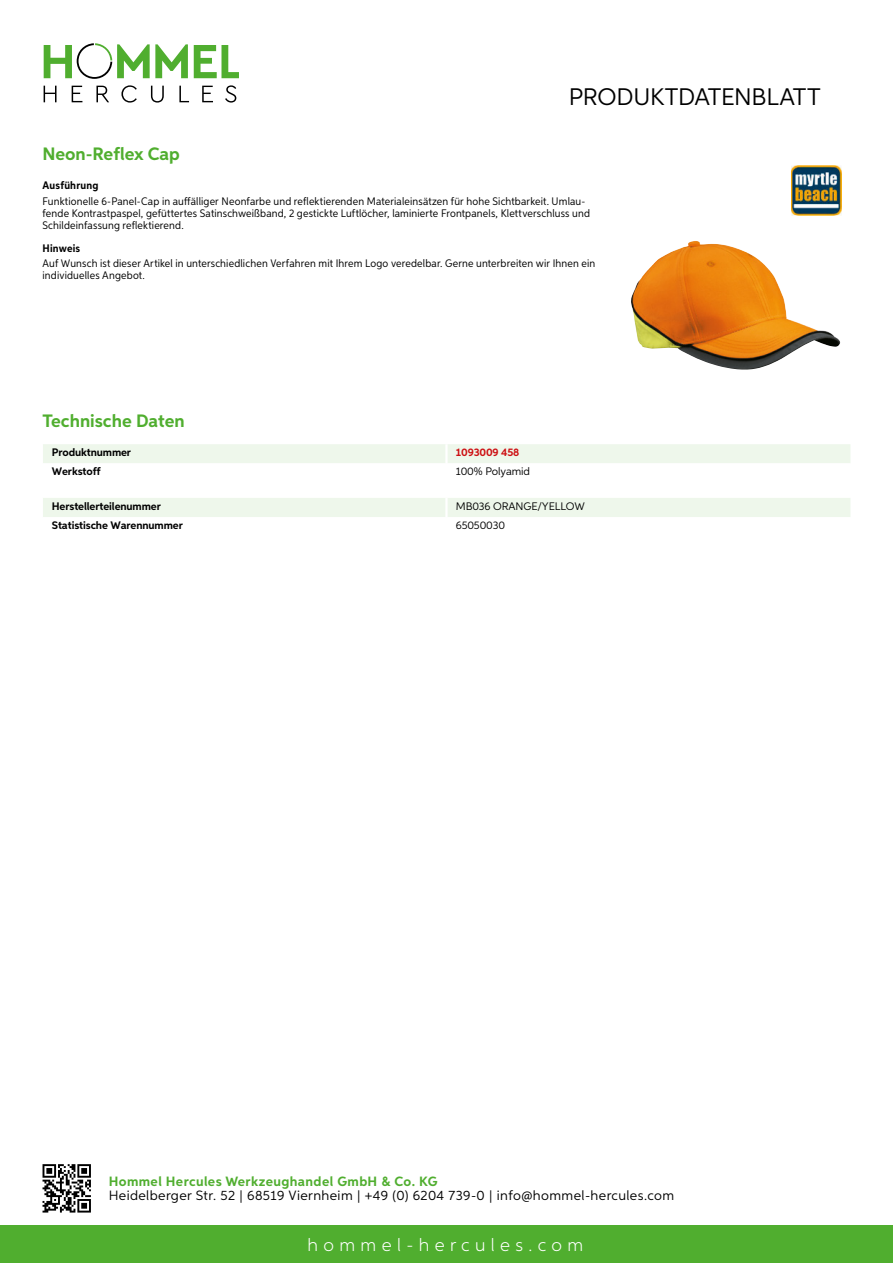
<style>
.page{position:relative;width:893px;height:1263px;background:#fff}
.page>*{position:absolute;margin:0;border:0;box-sizing:border-box;transform-origin:0 0}
.t1{font:24px "Aspira";letter-spacing:-.01em;color:#000}
.t2{font:700 18px "Aspira";color:#50ae2f}
.t3{font:300 18px "Aspira";letter-spacing:.3em;color:#fff}
.t4{font:13.5px "Aspira";letter-spacing:.03em;color:#000}
.t5{font:700 13.5px "Aspira";letter-spacing:.03em;color:#50ae2f}
.t6{font:10.95px/12px "Aspira Nar";letter-spacing:.015em;color:#000}
.t7{font:700 10.95px "Aspira";letter-spacing:-.01em;color:#000}
.t8{font:10.95px "Aspira";letter-spacing:-.01em;color:#000}
.t9{font:700 10.95px "Aspira Nar";letter-spacing:.02em;color:#000}
.t10{font:700 10.95px "Aspira";letter-spacing:-.01em;color:#cd1013}
</style>
<div class="page">
<div style="left:0;top:1226px;width:893px;height:37px;background:#50ae2f"></div>
<svg style="left:43px;top:1164px;width:48px;height:48px"></svg>
<svg style="left:194px;top:45px;width:45px;height:33px"></svg>
<svg style="left:44px;top:43px;width:144px;height:36px"></svg>
<svg style="left:44px;top:86px;width:13px;height:16px"></svg>
<svg style="left:72px;top:86px;width:10px;height:16px"></svg>
<svg style="left:96px;top:86px;width:13px;height:16px"></svg>
<svg style="left:121px;top:85px;width:16px;height:18px"></svg>
<svg style="left:151px;top:86px;width:13px;height:17px"></svg>
<svg style="left:179px;top:86px;width:10px;height:16px"></svg>
<svg style="left:202px;top:86px;width:11px;height:16px"></svg>
<svg style="left:225px;top:85px;width:11px;height:18px"></svg>
<div style="left:43px;top:444px;width:807px;height:19px;background:#eef7eb"></div>
<div style="left:43px;top:498px;width:807px;height:19px;background:#eef7eb"></div>
<img style="left:631px;top:241px;width:210px;height:129px">
<img style="left:791px;top:166px;width:51px;height:50px">
<h1 class="t1" style="left:569px;top:82px;width:253px">Produktdatenblatt</h1>
<h2 class="t2" style="left:43px;top:142px;width:139px">Neon-Reflex Cap</h2>
<p class="t9" style="left:43px;top:179px;width:58px">Ausführung</p>
<p class="t6" style="left:43px;top:195px;width:549px">Funktionelle 6-Panel-Cap in auffälliger Neonfarbe und reflektierenden Materialeinsätzen für hohe Sichtbarkeit. Umlau&shy;fende Kontrastpaspel, gefüttertes Satinschweißband, 2 gestickte Luftlöcher, laminierte Frontpanels, Klettverschluss und<br>Schildeinfassung reflektierend.</p>
<p class="t9" style="left:43px;top:241px;width:39px">Hinweis</p>
<p class="t6" style="left:43px;top:257px;width:554px">Auf Wunsch ist dieser Artikel in unterschiedlichen Verfahren mit Ihrem Logo veredelbar. Gerne unterbreiten wir Ihnen ein individuelles Angebot.</p>
<h2 class="t2" style="left:43px;top:410px;width:144px">Technische Daten</h2>
<p class="t7" style="left:52px;top:446px;width:81px">Produktnummer</p>
<p class="t10" style="left:456px;top:446px;width:65px">1093009 458</p>
<p class="t7" style="left:52px;top:465px;width:50px">Werkstoff</p>
<p class="t8" style="left:456px;top:465px;width:76px">100% Polyamid</p>
<p class="t7" style="left:52px;top:499px;width:111px">Herstellerteilenummer</p>
<p class="t8" style="left:456px;top:499px;width:46px">MB036 ORAN</p>
<p class="t8" style="left:523px;top:499px;width:33px">GE/YELLO</p>
<p class="t8" style="left:574px;top:499px;width:12px">W</p>
<p class="t7" style="left:52px;top:518px;width:132px">Statistische Warennummer</p>
<p class="t8" style="left:456px;top:518px;width:51px">65050030</p>
<p class="t5" style="left:109px;top:1172px;width:330px">Hommel Hercules Werkzeughandel GmbH &amp; Co. KG</p>
<p class="t4" style="left:109px;top:1187px;width:567px">Heidelberger Str. 52 | 68519 Viernheim | +49 (0) 6204 739-0 | info@hommel-hercules.com</p>
<h2 class="t3" style="left:307px;top:1234px;width:277px">hommel-hercules.com</h2>
</div>
